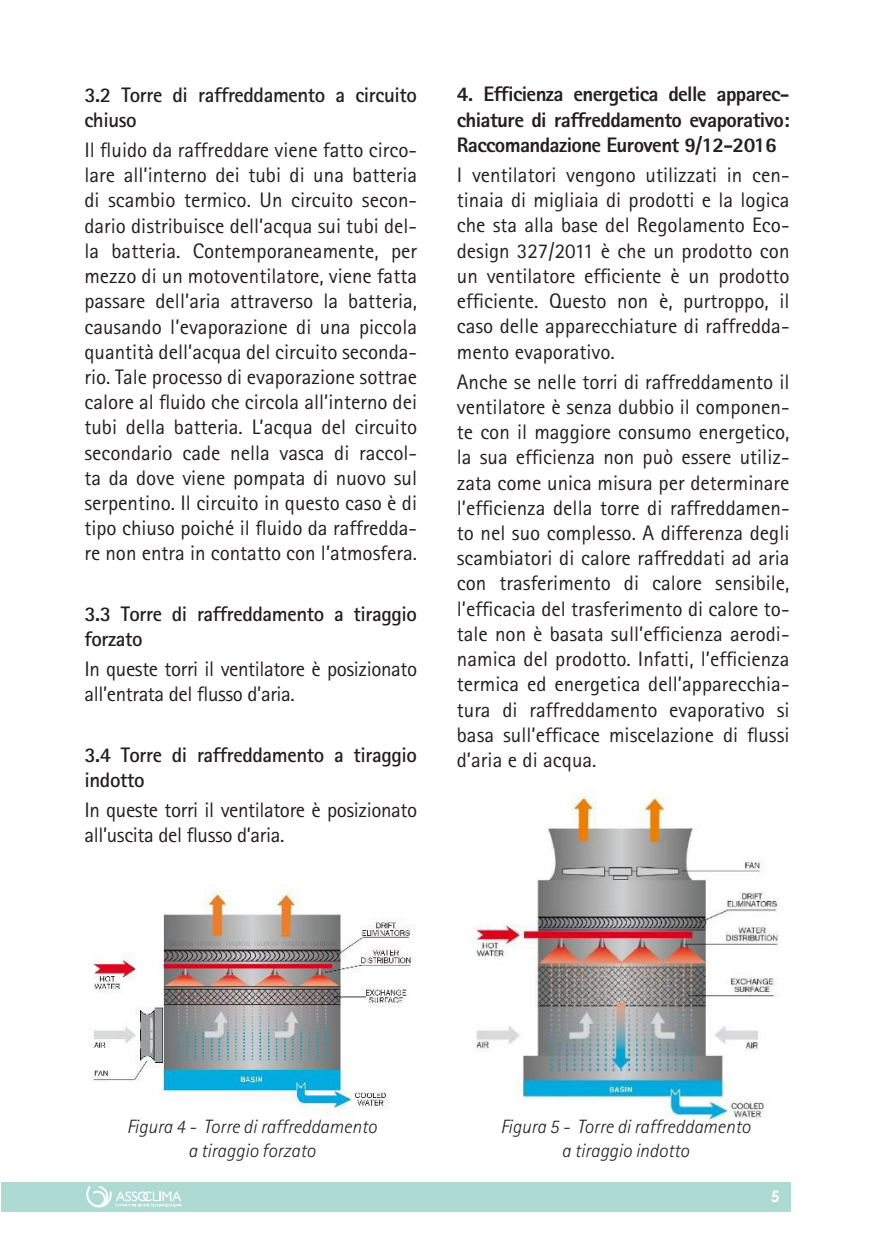
<style>
.page{position:relative;width:874px;height:1241px;background:#fff}
.page>*{position:absolute;margin:0;border:0;box-sizing:border-box;transform-origin:0 0}
.t1{font:21px/25.2px "Rotis Sans Serif";color:#231f20;text-align:justify}
.t2{font:21px/25.2px "Rotis Sans Serif";letter-spacing:-.02em;color:#231f20}
.t3{font:700 21px/25.2px "Rotis Sans Serif";letter-spacing:-.02em;color:#231f20}
.t4{font:800 21px/25.2px "Rotis Sans Serif";letter-spacing:-.03em;color:#231f20;text-align:justify}
.t5{font:italic 300 19.25px "Rotis Sans Serif";color:#231f20}
.t6{font:700 15.75px "Century Gothic";color:#fff}
</style>
<div class="page">
<div style="left:1px;top:1182px;width:789px;height:29px;background:#addbd3"></div>
<svg style="left:86px;top:1186px;width:96px;height:21px"></svg>
<img style="left:91px;top:885px;width:324px;height:229px">
<img style="left:476px;top:789px;width:303px;height:330px">
<p class="t3" style="left:84px;top:81px;width:334px">3.2 Torre di raffreddamento a circuito chiuso</p>
<p class="t1" style="left:84px;top:137px;width:334px">Il fluido da raffreddare viene fatto circo&shy;lare all’interno dei tubi di una batteria di scambio termico. Un circuito secon&shy;dario distribuisce dell’acqua sui tubi del&shy;la batteria. Contemporaneamente, per mezzo di un motoventilatore, viene fatta passare dell’aria attraverso la batteria, causando l’evaporazione di una piccola quantità dell’acqua del circuito seconda&shy;rio. Tale processo di evaporazione sottrae calore al fluido che circola all’interno dei tubi della batteria. L’acqua del circuito secondario cade nella vasca di raccol&shy;ta da dove viene pompata di nuovo sul serpentino. Il circuito in questo caso è di tipo chiuso poiché il fluido da raffredda&shy;re non entra in contatto con l’atmosfera.</p>
<p class="t3" style="left:84px;top:600px;width:334px">3.3 Torre di raffreddamento a tiraggio forzato</p>
<p class="t2" style="left:84px;top:656px;width:334px">In queste torri il ventilatore è posizionato all’entrata del flusso d’aria.</p>
<p class="t3" style="left:84px;top:741px;width:334px">3.4 Torre di raffreddamento a tiraggio indotto</p>
<p class="t2" style="left:84px;top:797px;width:334px">In queste torri il ventilatore è posizionato all’uscita del flusso d’aria.</p>
<p class="t4" style="left:456px;top:81px;width:334px">4. Efficienza energetica delle apparec&shy;chiature di raffreddamento evaporativo:<br>Raccomandazione Eurovent 9/12-2016</p>
<p class="t1" style="left:456px;top:162px;width:334px">I ventilatori vengono utilizzati in cen&shy;tinaia di migliaia di prodotti e la logica che sta alla base del Regolamento Eco&shy;design 327/2011 è che un prodotto con un ventilatore efficiente è un prodotto efficiente. Questo non è, purtroppo, il caso delle apparecchiature di raffredda&shy;mento evaporativo.</p>
<p class="t1" style="left:456px;top:369px;width:334px">Anche se nelle torri di raffreddamento il ventilatore è senza dubbio il componen&shy;te con il maggiore consumo energetico, la sua efficienza non può essere utiliz&shy;zata come unica misura per determinare l’efficienza della torre di raffreddamen&shy;to nel suo complesso. A differenza degli scambiatori di calore raffreddati ad aria con trasferimento di calore sensibile, l’efficacia del trasferimento di calore to&shy;tale non è basata sull’efficienza aerodi&shy;namica del prodotto. Infatti, l’efficienza termica ed energetica dell’apparecchia&shy;tura di raffreddamento evaporativo si basa sull’efficace miscelazione di flussi d’aria e di acqua.</p>
<p class="t5" style="left:127px;top:1115px;width:251px">Figura 4 - Torre di raffreddamento</p>
<p class="t5" style="left:188px;top:1138px;width:129px">a tiraggio forzato</p>
<p class="t5" style="left:500px;top:1115px;width:251px">Figura 5 - Torre di raffreddamento</p>
<p class="t5" style="left:561px;top:1138px;width:129px">a tiraggio indotto</p>
<p class="t6" style="left:770px;top:1183px;width:10px">5</p>
</div>
